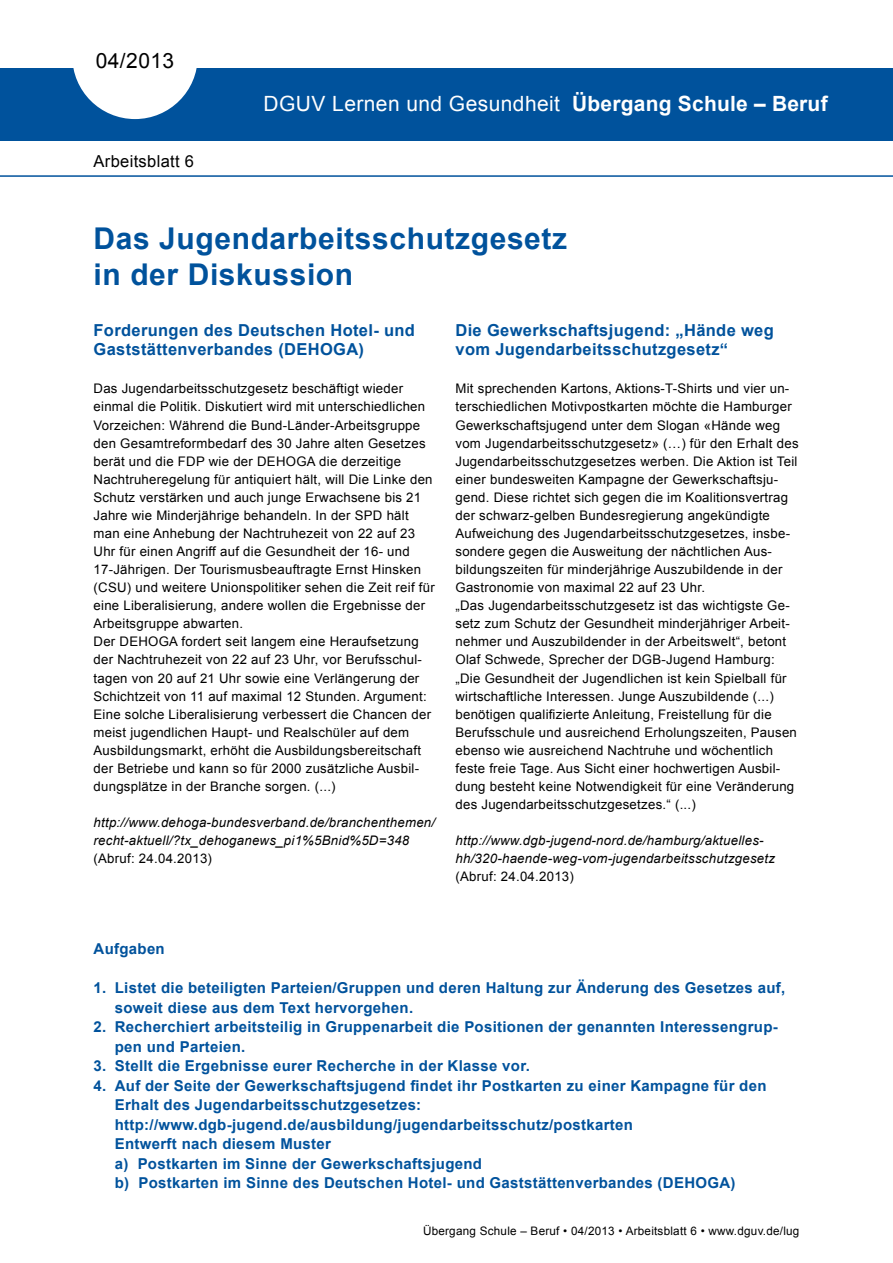
<style>
.page{position:relative;width:893px;height:1263px;background:#fff}
.page>*{position:absolute;margin:0;border:0;box-sizing:border-box;transform-origin:0 0}
.t1{font:700 30px/36.2px "Arial";letter-spacing:.02em;color:#00529c}
.t2{font:21px "Arial";letter-spacing:.02em;color:#fff}
.t3{font:700 21px "Arial";letter-spacing:.01em;color:#fff}
.t4{font:21px "Arial";letter-spacing:.02em;color:#000}
.t5{font:700 16.5px/19.8px "Arial";letter-spacing:.02em;color:#00529c}
.t6{font:16.5px "Arial";letter-spacing:.02em;color:#000}
.t7{font:700 15px/19.5px "Arial";letter-spacing:.02em;color:#00529c}
.t8{font:13.2px/18px "Arial";letter-spacing:.02em;color:#000}
.t9{font:italic 13.2px/18px "Arial";letter-spacing:.02em;color:#000}
.t10{font:11.7px "Arial";letter-spacing:.02em;color:#000}
</style>
<div class="page">
<div style="left:0;top:68px;width:893px;height:72px;background:#00529c"></div>
<svg style="left:73px;top:68px;width:124px;height:51px"></svg>
<hr style="left:0;top:175px;width:893px;height:2px;background:#00529c">
<h2 class="t4" style="left:96px;top:47px;width:80px">04/2013</h2>
<p class="t6" style="left:94px;top:151px;width:102px">Arbeitsblatt 6</p>
<h2 class="t2" style="left:264px;top:90px;width:298px">DGUV Lernen und Gesundheit</h2>
<h2 class="t3" style="left:572px;top:90px;width:257px">Übergang Schule – Beruf</h2>
<h1 class="t1" style="left:94px;top:221px;width:475px">Das Jugendarbeitsschutzgesetz in der Diskussion</h1>
<p class="t5" style="left:94px;top:320px;width:323px">Forderungen des Deutschen Hotel- und<br>Gaststättenverbandes (DEHOGA)</p>
<p class="t8" style="left:94px;top:380px;width:343px">Das Jugendarbeitsschutzgesetz beschäftigt wieder einmal die Politik. Diskutiert wird mit unterschiedlichen Vorzeichen: Während die Bund-Länder-Arbeitsgruppe den Gesamtreformbedarf des 30 Jahre alten Gesetzes berät und die FDP wie der DEHOGA die derzeitige Nachtruheregelung für antiquiert hält, will Die Linke den Schutz verstärken und auch junge Erwachsene bis 21<br>Jahre wie Minderjährige behandeln. In der SPD hält man eine Anhebung der Nachtruhezeit von 22 auf 23<br>Uhr für einen Angriff auf die Gesundheit der 16- und 17-Jährigen. Der Tourismusbeauftragte Ernst Hinsken (CSU) und weitere Unionspolitiker sehen die Zeit reif für eine Liberalisierung, andere wollen die Ergebnisse der Arbeitsgruppe abwarten.<br>Der DEHOGA fordert seit langem eine Heraufsetzung der Nachtruhezeit von 22 auf 23 Uhr, vor Berufsschul&shy;tagen von 20 auf 21 Uhr sowie eine Verlängerung der Schichtzeit von 11 auf maximal 12 Stunden. Argument:<br>Eine solche Liberalisierung verbessert die Chancen der meist jugendlichen Haupt- und Realschüler auf dem Ausbildungsmarkt, erhöht die Ausbildungsbereitschaft der Betriebe und kann so für 2000 zusätzliche Ausbil&shy;dungsplätze in der Branche sorgen. (...)</p>
<p class="t9" style="left:94px;top:814px;width:343px">http://www.dehoga-bundesverband.de/branchenthemen/ recht-aktuell/?tx_dehoganews_pi1%5Bnid%5D=348</p>
<p class="t8" style="left:94px;top:850px;width:120px">(Abruf: 24.04.2013)</p>
<p class="t5" style="left:455px;top:320px;width:320px">Die Gewerkschaftsjugend: „Hände weg vom Jugendarbeitsschutzgesetz“</p>
<p class="t8" style="left:455px;top:380px;width:345px">Mit sprechenden Kartons, Aktions-T-Shirts und vier un&shy;terschiedlichen Motivpostkarten möchte die Hamburger Gewerkschaftsjugend unter dem Slogan «Hände weg vom Jugendarbeitsschutzgesetz» (…) für den Erhalt des Jugendarbeitsschutzgesetzes werben. Die Aktion ist Teil einer bundesweiten Kampagne der Gewerkschaftsju&shy;gend. Diese richtet sich gegen die im Koalitionsvertrag der schwarz-gelben Bundesregierung angekündigte Aufweichung des Jugendarbeitsschutzgesetzes, insbe&shy;sondere gegen die Ausweitung der nächtlichen Aus&shy;bildungszeiten für minderjährige Auszubildende in der Gastronomie von maximal 22 auf 23 Uhr.<br>„Das Jugendarbeitsschutzgesetz ist das wichtigste Ge&shy;setz zum Schutz der Gesundheit minderjähriger Arbeit&shy;nehmer und Auszubildender in der Arbeitswelt“, betont Olaf Schwede, Sprecher der DGB-Jugend Hamburg: „Die Gesundheit der Jugendlichen ist kein Spielball für wirtschaftliche Interessen. Junge Auszubildende (...) benötigen qualifizierte Anleitung, Freistellung für die Berufsschule und ausreichend Erholungszeiten, Pausen ebenso wie ausreichend Nachtruhe und wöchentlich feste freie Tage. Aus Sicht einer hochwertigen Ausbil&shy;dung besteht keine Notwendigkeit für eine Veränderung des Jugendarbeitsschutzgesetzes.“ (...)</p>
<p class="t9" style="left:455px;top:832px;width:321px">http://www.dgb-jugend-nord.de/hamburg/aktuelles&shy;hh/320-haende-weg-vom-jugendarbeitsschutzgesetz</p>
<p class="t8" style="left:455px;top:868px;width:120px">(Abruf: 24.04.2013)</p>
<p class="t7" style="left:94px;top:940px;width:73px">Aufgaben</p>
<p class="t7" style="left:115px;top:979px;width:672px;text-indent:-21px">1. Listet die beteiligten Parteien/Gruppen und deren Haltung zur Änderung des Gesetzes auf, soweit diese aus dem Text hervorgehen.</p>
<p class="t7" style="left:115px;top:1018px;width:664px;text-indent:-21px">2. Recherchiert arbeitsteilig in Gruppenarbeit die Positionen der genannten Interessengrup&shy;pen und Parteien.</p>
<p class="t7" style="left:94px;top:1057px;width:438px">3. Stellt die Ergebnisse eurer Recherche in der Klasse vor.</p>
<p class="t7" style="left:115px;top:1076px;width:653px;text-indent:-21px">4. Auf der Seite der Gewerkschaftsjugend findet ihr Postkarten zu einer Kampagne für den Erhalt des Jugendarbeitsschutzgesetzes: http://www.dgb-jugend.de/ausbildung/jugendarbeitsschutz/postkarten<br>Entwerft nach diesem Muster<br>a) Postkarten im Sinne der Gewerkschaftsjugend<br>b) Postkarten im Sinne des Deutschen Hotel- und Gaststättenverbandes (DEHOGA)</p>
<p class="t10" style="left:423px;top:1223px;width:378px">Übergang Schule – Beruf • 04/2013 • Arbeitsblatt 6 • www.dguv.de/lug</p>
</div>
